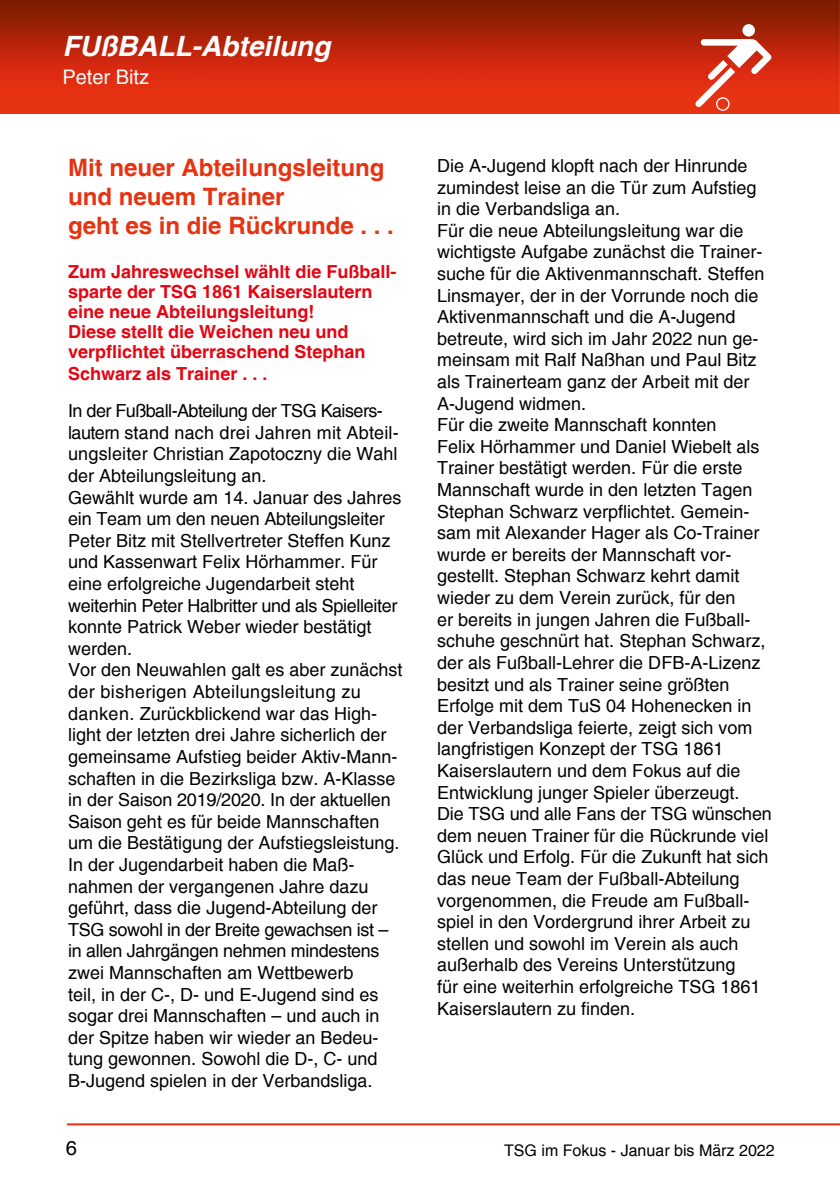
<style>
.page{position:relative;width:840px;height:1191px;background:#fff}
.page>*{position:absolute;margin:0;border:0;box-sizing:border-box;transform-origin:0 0}
.t1{font:italic 700 28px "Helvetica";color:#fff}
.t2{font:700 24px/28.8px "Helvetica";color:#e63312}
.t3{font:20px "Helvetica";color:#fff}
.t4{font:20px "Helvetica";color:#000}
.t5{font:18px/21.6px "Helvetica";color:#000}
.t6{font:700 18px/20.4px "Helvetica";color:#e30613}
.t7{font:16px "Helvetica";color:#000}
</style>
<div class="page">
<img style="left:0;top:0;width:839px;height:113px">
<hr style="left:67px;top:1123px;width:772px;height:2px;background:#e63312">
<hr style="left:839px;top:0;width:1px;height:1191px;background:#3aaa35">
<div style="left:742px;top:24px;width:12px;height:13px;background:#fff;border-radius:50%"></div>
<svg style="left:695px;top:39px;width:76px;height:72px"></svg>
<h1 class="t1" style="left:62px;top:30px;width:269px">FUßBALL-Abteilung</h1>
<p class="t3" style="left:62px;top:65px;width:88px">Peter Bitz</p>
<h2 class="t2" style="left:68px;top:153px;width:327px">Mit neuer Abteilungsleitung und neuem Trainer<br>geht es in die Rückrunde . . .</h2>
<p class="t6" style="left:68px;top:261px;width:330px">Zum Jahreswechsel wählt die Fußball&shy;sparte der TSG 1861 Kaiserslautern eine neue Abteilungsleitung!<br>Diese stellt die Weichen neu und verpflichtet überraschend Stephan<br>Schwarz als Trainer . . .</p>
<p class="t5" style="left:68px;top:400px;width:336px">In der Fußball-Abteilung der TSG Kaisers&shy;lautern stand nach drei Jahren mit Abteil&shy;ungsleiter Christian Zapotoczny die Wahl der Abteilungsleitung an.<br>Gewählt wurde am 14. Januar des Jahres ein Team um den neuen Abteilungsleiter Peter Bitz mit Stellvertreter Steffen Kunz und Kassenwart Felix Hörhammer. Für eine erfolgreiche Jugendarbeit steht weiterhin Peter Halbritter und als Spielleiter konnte Patrick Weber wieder bestätigt werden.<br>Vor den Neuwahlen galt es aber zunächst der bisherigen Abteilungsleitung zu danken. Zurückblickend war das High&shy;light der letzten drei Jahre sicherlich der gemeinsame Aufstieg beider Aktiv-Mann&shy;schaften in die Bezirksliga bzw. A-Klasse in der Saison 2019/2020. In der aktuellen Saison geht es für beide Mannschaften um die Bestätigung der Aufstiegsleistung.<br>In der Jugendarbeit haben die Maß&shy;nahmen der vergangenen Jahre dazu geführt, dass die Jugend-Abteilung der TSG sowohl in der Breite gewachsen ist – in allen Jahrgängen nehmen mindestens zwei Mannschaften am Wettbewerb<br>teil, in der C-, D- und E-Jugend sind es sogar drei Mannschaften – und auch in der Spitze haben wir wieder an Bedeu&shy;tung gewonnen. Sowohl die D-, C- und B-Jugend spielen in der Verbandsliga.</p>
<p class="t5" style="left:437px;top:155px;width:336px">Die A-Jugend klopft nach der Hinrunde zumindest leise an die Tür zum Aufstieg in die Verbandsliga an.<br>Für die neue Abteilungsleitung war die wichtigste Aufgabe zunächst die Trainer&shy;suche für die Aktivenmannschaft. Steffen Linsmayer, der in der Vorrunde noch die Aktivenmannschaft und die A-Jugend betreute, wird sich im Jahr 2022 nun ge&shy;meinsam mit Ralf Naßhan und Paul Bitz als Trainerteam ganz der Arbeit mit der A-Jugend widmen.<br>Für die zweite Mannschaft konnten<br>Felix Hörhammer und Daniel Wiebelt als Trainer bestätigt werden. Für die erste Mannschaft wurde in den letzten Tagen Stephan Schwarz verpflichtet. Gemein&shy;sam mit Alexander Hager als Co-Trainer wurde er bereits der Mannschaft vor&shy;gestellt. Stephan Schwarz kehrt damit wieder zu dem Verein zurück, für den<br>er bereits in jungen Jahren die Fußball&shy;schuhe geschnürt hat. Stephan Schwarz, der als Fußball-Lehrer die DFB-A-Lizenz besitzt und als Trainer seine größten Erfolge mit dem TuS 04 Hohenecken in der Verbandsliga feierte, zeigt sich vom langfristigen Konzept der TSG 1861<br>Kaiserslautern und dem Fokus auf die Entwicklung junger Spieler überzeugt.<br>Die TSG und alle Fans der TSG wünschen dem neuen Trainer für die Rückrunde viel Glück und Erfolg. Für die Zukunft hat sich das neue Team der Fußball-Abteilung vorgenommen, die Freude am Fußball&shy;spiel in den Vordergrund ihrer Arbeit zu stellen und sowohl im Verein als auch außerhalb des Vereins Unterstützung<br>für eine weiterhin erfolgreiche TSG 1861<br>Kaiserslautern zu finden.</p>
<p class="t4" style="left:66px;top:1135px;width:13px">6</p>
<p class="t7" style="left:504px;top:1141px;width:272px">TSG im Fokus - Januar bis März 2022</p>
</div>
